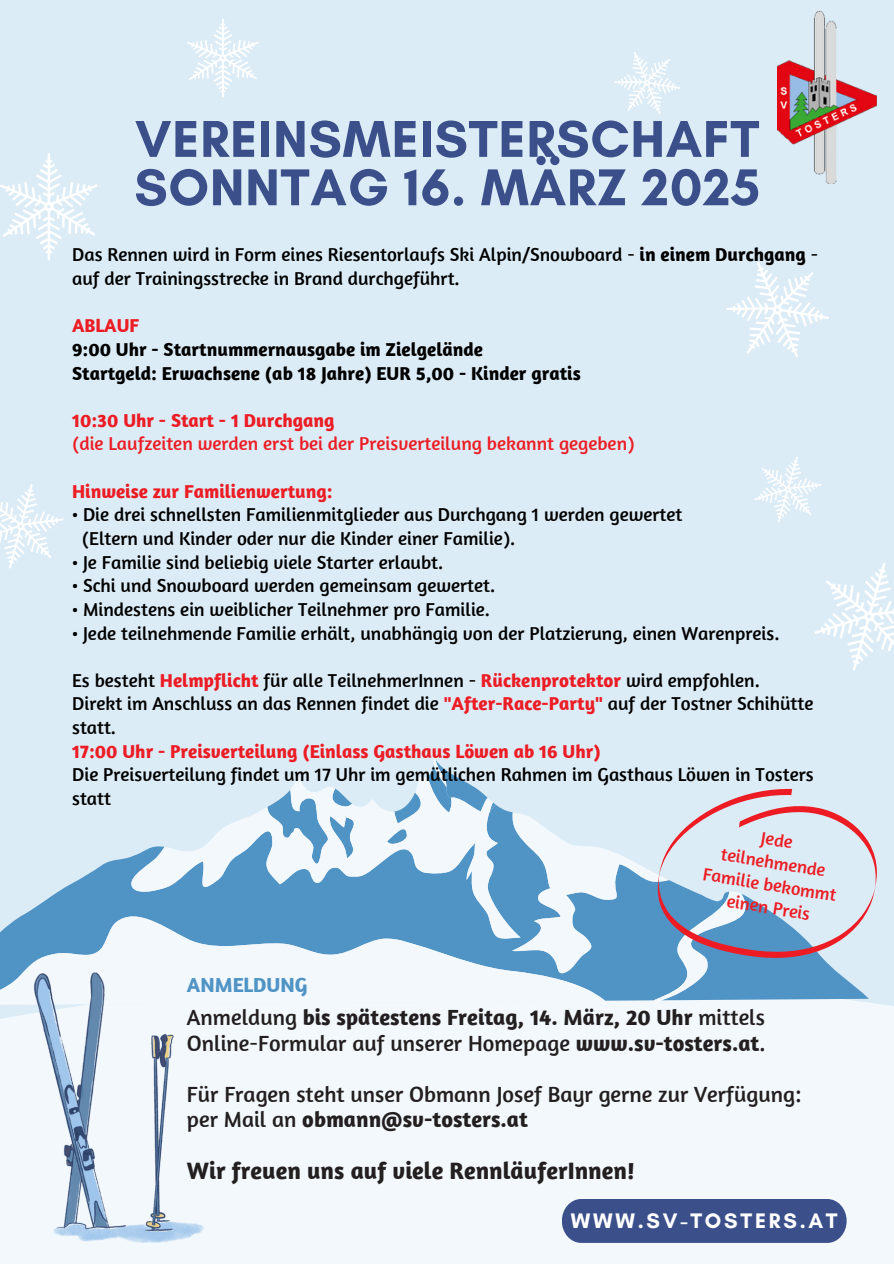
<style>
.page{position:relative;width:894px;height:1264px;background:#fff}
.page>*{position:absolute;margin:0;border:0;box-sizing:border-box;transform-origin:0 0}
.t1{font:700 52.65px/48.3px "Glacial Indifference";letter-spacing:.015em;color:#3b508b}
.t2{font:700 24.3px "Amaranth";color:#231f20}
.t3{font:700 22.5px/25.5px "Amaranth";color:#231f20}
.t4{font:22.5px/25.5px "Amaranth";color:#231f20}
.t5{font:700 21.45px "Glacial Indifference";letter-spacing:.13em;color:#fff}
.t6{font:700 20.7px "Amaranth";color:#5094c6}
.t7{font:19.05px/23.7px "Amaranth";color:#000}
.t8{font:700 19.05px "Amaranth";color:#ed1c24}
.t9{font:700 19.05px/23.7px "Amaranth";color:#000}
.t10{font:19.05px "Amaranth";color:#ed1c24}
.t11{font:18.3px "Amaranth";color:#ed1c24}
.s1{font-weight:700}
.s2{color:#ed1c24}
.s3{font-weight:700;color:#ed1c24}
.s4{font-weight:400}
</style>
<div class="page">
<div style="left:0;top:0;width:893px;height:1263px;background:#dcecf6"></div>
<div style="left:0;top:978px;width:893px;height:285px;background:#f2f8fc"></div>
<svg style="left:42px;top:858px;width:651px;height:143px;fill:#5094c6"></svg>
<svg style="left:431px;top:758px;width:19px;height:15px"></svg>
<svg style="left:0;top:903px;width:605px;height:98px;fill:#f2f8fc"></svg>
<svg style="left:127px;top:773px;width:384px;height:167px"></svg>
<svg style="left:726px;top:262px;width:103px;height:96px"></svg>
<svg style="left:0;top:153px;width:98px;height:107px"></svg>
<svg style="left:814px;top:563px;width:79px;height:108px"></svg>
<svg style="left:187px;top:19px;width:72px;height:78px"></svg>
<svg style="left:614px;top:52px;width:66px;height:62px"></svg>
<svg style="left:0;top:484px;width:64px;height:85px"></svg>
<div style="left:562px;top:1199px;width:284px;height:43px;background:#3b508b"></div>
<svg style="left:754px;top:457px;width:67px;height:65px"></svg>
<img style="left:30px;top:972px;width:174px;height:270px">
<img style="left:777px;top:11px;width:99px;height:173px">
<svg style="left:511px;top:788px;width:365px;height:212px"></svg>
<p class="t1" style="left:134px;top:114px;width:627px">VEREINSMEISTERSCHAFT<br>SONNTAG 16. MÄRZ 2025</p>
<p class="t7" style="left:72px;top:242px;width:747px">Das Rennen wird in Form eines Riesentorlaufs Ski Alpin/Snowboard - <span class="s1">in einem Durchgang</span> -</p>
<p class="t7" style="left:72px;top:266px;width:389px">auf der Trainingsstrecke in Brand durchgeführt.</p>
<p class="t9" style="left:72px;top:313px;width:510px"><span class="s2">ABLAUF<br></span>9:00 Uhr - Startnummernausgabe im Zielgelände<br>Startgeld: Erwachsene (ab 18 Jahre) EUR 5,00 - Kinder gratis</p>
<p class="t8" style="left:72px;top:408px;width:264px">10:30 Uhr - Start - 1 Durchgang</p>
<p class="t10" style="left:72px;top:432px;width:563px">(die Laufzeiten werden erst bei der Preisverteilung bekannt gegeben)</p>
<p class="t8" style="left:72px;top:479px;width:262px">Hinweise zur Familienwertung:</p>
<p class="t7" style="left:72px;top:502px;width:611px">• Die drei schnellsten Familienmitglieder aus Durchgang 1 werden gewertet</p>
<p class="t7" style="left:82px;top:526px;width:435px">(Eltern und Kinder oder nur die Kinder einer Familie).</p>
<p class="t7" style="left:72px;top:549px;width:372px">• Je Familie sind beliebig viele Starter erlaubt.</p>
<p class="t7" style="left:72px;top:573px;width:424px">• Schi und Snowboard werden gemeinsam gewertet.</p>
<p class="t7" style="left:72px;top:597px;width:419px">• Mindestens ein weiblicher Teilnehmer pro Familie.</p>
<p class="t7" style="left:72px;top:620px;width:708px">• Jede teilnehmende Familie erhält, unabhängig von der Platzierung, einen Warenpreis.</p>
<p class="t7" style="left:72px;top:668px;width:689px">Es besteht <span class="s3">Helmpflicht</span> für alle TeilnehmerInnen - <span class="s3">Rückenprotektor</span> wird empfohlen.</p>
<p class="t7" style="left:72px;top:691px;width:742px">Direkt im Anschluss an das Rennen findet die <span class="s3">"After-Race-Party"</span> auf der Tostner Schihütte statt.</p>
<h4 class="t8" style="left:72px;top:739px;width:530px">17:00 Uhr - Preisverteilung (Einlass Gasthaus Löwen ab 16 Uhr)</h4>
<p class="t7" style="left:72px;top:762px;width:742px">Die Preisverteilung findet um 17 Uhr im gemütlichen Rahmen im Gasthaus Löwen in Tosters statt</p>
<h5 class="t6" style="left:187px;top:971px;width:122px">ANMELDUNG</h5>
<p class="t11" style="left:762px;top:826px;width:33px;rotate:9deg">Jede</p>
<p class="t11" style="left:722px;top:842px;width:107px;rotate:9deg">teilnehmende</p>
<p class="t11" style="left:704px;top:862px;width:136px;rotate:9deg">Familie bekommt</p>
<p class="t11" style="left:728px;top:889px;width:85px;rotate:9deg">einen Preis</p>
<p class="t3" style="left:187px;top:1004px;width:580px"><span class="s4">Anmeldung</span> bis spätestens Freitag, 14. März, 20 Uhr <span class="s4">mittels<br>Online-Formular auf unserer Homepage</span> www.sv-tosters.at<span class="s4">.</span></p>
<p class="t4" style="left:187px;top:1080px;width:616px">Für Fragen steht unser Obmann Josef Bayr gerne zur Verfügung: per Mail an <span class="s1">obmann@sv-tosters.at</span></p>
<p class="t2" style="left:187px;top:1155px;width:449px">Wir freuen uns auf viele RennläuferInnen!</p>
<h1 class="t5" style="left:570px;top:1207px;width:268px">WWW.SV-TOSTERS.AT</h1>
</div>
